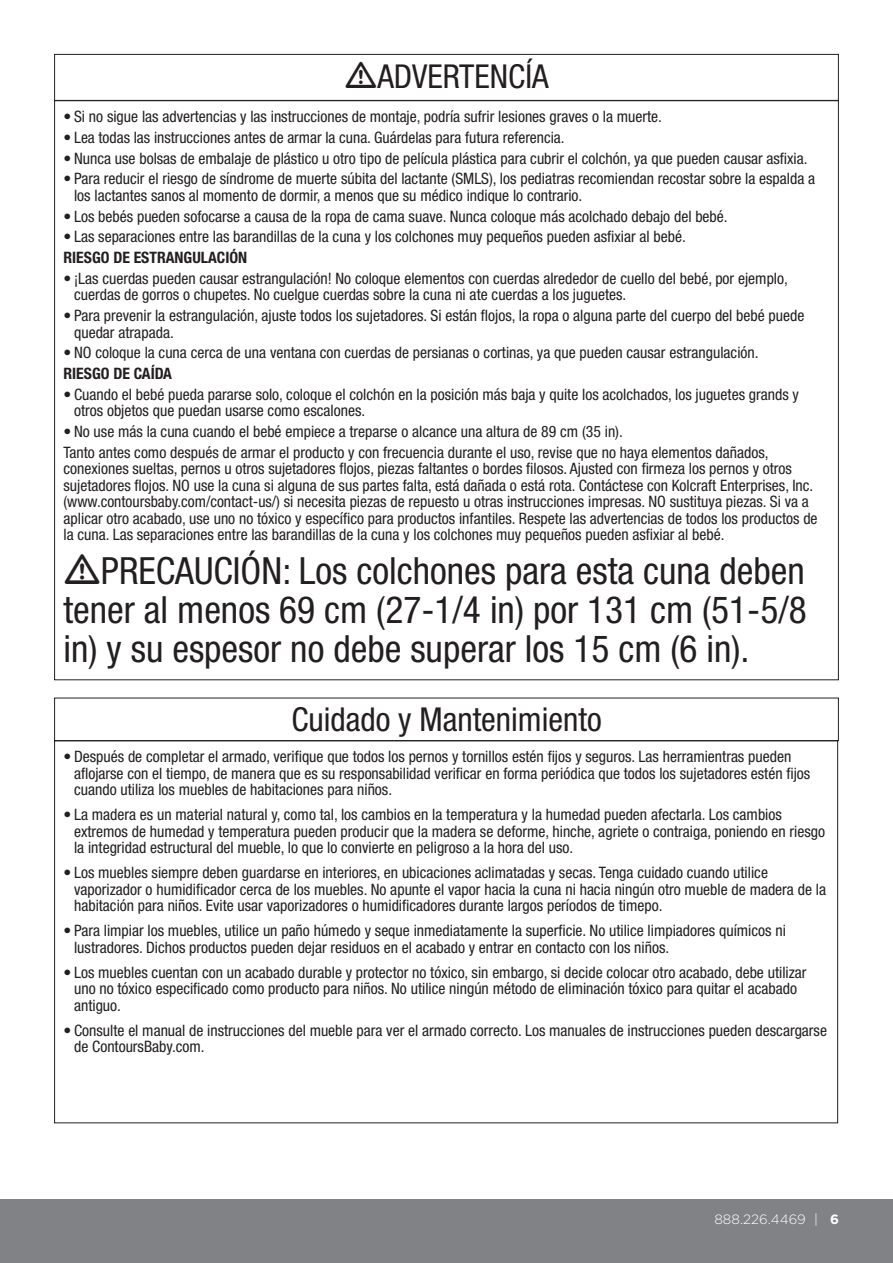
<style>
.page{position:relative;width:893px;height:1263px;background:#fff}
.page>*{position:absolute;margin:0;border:0;box-sizing:border-box;transform-origin:0 0}
.t1{font:condensed 37.5px/39px "Helvetica Neue";color:#231f20;text-align:justify}
.t2{font:condensed 33px "Helvetica Neue";color:#231f20}
.t3{font:condensed 15.75px/16.5px "Helvetica Neue";color:#231f20}
.t4{font:700 condensed 15.75px "Helvetica Neue";color:#231f20}
.t5{font:300 13.5px "Gotham";color:#fff}
.s1{font-weight:700}
</style>
<div class="page">
<div style="left:0;top:1199px;width:893px;height:64px;background:#808285"></div>
<div style="left:54px;top:54px;width:785px;height:47px;border:1px solid #231f20"></div>
<div style="left:54px;top:698px;width:785px;height:43px;border:1px solid #231f20"></div>
<p class="t2" style="left:377px;top:57px;width:173px">ADVERTENCÍA</p>
<p class="t3" style="left:63px;top:108px;width:600px">• Si no sigue las advertencias y las instrucciones de montaje, podría sufrir lesiones graves o la muerte.</p>
<p class="t3" style="left:63px;top:129px;width:503px">• Lea todas las instrucciones antes de armar la cuna. Guárdelas para futura referencia.</p>
<p class="t3" style="left:63px;top:150px;width:746px">• Nunca use bolsas de embalaje de plástico u otro tipo de película plástica para cubrir el colchón, ya que pueden causar asfixia.</p>
<p class="t3" style="left:74px;top:170px;width:743px;text-indent:-11px">• Para reducir el riesgo de síndrome de muerte súbita del lactante (SMLS), los pediatras recomiendan recostar sobre la espalda a los lactantes sanos al momento de dormir, a menos que su médico indique lo contrario.</p>
<p class="t3" style="left:63px;top:208px;width:666px">• Los bebés pueden sofocarse a causa de la ropa de cama suave. Nunca coloque más acolchado debajo del bebé.</p>
<p class="t3" style="left:63px;top:228px;width:624px">• Las separaciones entre las barandillas de la cuna y los colchones muy pequeños pueden asfixiar al bebé.</p>
<p class="t4" style="left:63px;top:248px;width:185px">RIESGO DE ESTRANGULACIÓN</p>
<p class="t3" style="left:74px;top:270px;width:715px;text-indent:-11px">• ¡Las cuerdas pueden causar estrangulación! No coloque elementos con cuerdas alrededor de cuello del bebé, por ejemplo, cuerdas de gorros o chupetes. No cuelgue cuerdas sobre la cuna ni ate cuerdas a los juguetes.</p>
<p class="t3" style="left:74px;top:307px;width:732px;text-indent:-11px">• Para prevenir la estrangulación, ajuste todos los sujetadores. Si están flojos, la ropa o alguna parte del cuerpo del bebé puede quedar atrapada.</p>
<p class="t3" style="left:63px;top:344px;width:697px">• NO coloque la cuna cerca de una ventana con cuerdas de persianas o cortinas, ya que pueden causar estrangulación.</p>
<p class="t4" style="left:63px;top:364px;width:110px">RIESGO DE CAÍDA</p>
<p class="t3" style="left:74px;top:386px;width:726px;text-indent:-11px">• Cuando el bebé pueda pararse solo, coloque el colchón en la posición más baja y quite los acolchados, los juguetes grands y otros objetos que puedan usarse como escalones.</p>
<p class="t3" style="left:63px;top:423px;width:561px">• No use más la cuna cuando el bebé empiece a treparse o alcance una altura de 89 cm (35 in).</p>
<p class="t3" style="left:63px;top:444px;width:756px">Tanto antes como después de armar el producto y con frecuencia durante el uso, revise que no haya elementos dañados, conexiones sueltas, pernos u otros sujetadores flojos, piezas faltantes o bordes filosos. Ajusted con firmeza los pernos y otros sujetadores flojos. NO use la cuna si alguna de sus partes falta, está dañada o está rota. Contáctese con Kolcraft Enterprises, Inc. (www.contoursbaby.com/contact-us/) si necesita piezas de repuesto u otras instrucciones impresas. NO sustituya piezas. Si va a aplicar otro acabado, use uno no tóxico y específico para productos infantiles. Respete las advertencias de todos los productos de la cuna. Las separaciones entre las barandillas de la cuna y los colchones muy pequeños pueden asfixiar al bebé.</p>
<p class="t1" style="left:63px;top:551px;width:745px;text-indent:37px">PRECAUCIÓN: Los colchones para esta cuna deben tener al menos 69 cm (27-1/4 in) por 131 cm (51-5/8 in) y su espesor no debe superar los 15 cm (6 in).</p>
<p class="t2" style="left:291px;top:700px;width:312px">Cuidado y Mantenimiento</p>
<p class="t3" style="left:74px;top:748px;width:738px;text-indent:-11px">• Después de completar el armado, verifique que todos los pernos y tornillos estén fijos y seguros. Las herramientras pueden aflojarse con el tiempo, de manera que es su responsabilidad verificar en forma periódica que todos los sujetadores estén fijos cuando utiliza los muebles de habitaciones para niños.</p>
<p class="t3" style="left:74px;top:806px;width:753px;text-indent:-11px">• La madera es un material natural y, como tal, los cambios en la temperatura y la humedad pueden afectarla. Los cambios extremos de humedad y temperatura pueden producir que la madera se deforme, hinche, agriete o contraiga, poniendo en riesgo la integridad estructural del mueble, lo que lo convierte en peligroso a la hora del uso.</p>
<p class="t3" style="left:74px;top:864px;width:753px;text-indent:-11px">• Los muebles siempre deben guardarse en interiores, en ubicaciones aclimatadas y secas. Tenga cuidado cuando utilice vaporizador o humidificador cerca de los muebles. No apunte el vapor hacia la cuna ni hacia ningún otro mueble de madera de la habitación para niños. Evite usar vaporizadores o humidificadores durante largos períodos de timepo.</p>
<p class="t3" style="left:74px;top:922px;width:713px;text-indent:-11px">• Para limpiar los muebles, utilice un paño húmedo y seque inmediatamente la superficie. No utilice limpiadores químicos ni lustradores. Dichos productos pueden dejar residuos en el acabado y entrar en contacto con los niños.</p>
<p class="t3" style="left:74px;top:964px;width:734px;text-indent:-11px">• Los muebles cuentan con un acabado durable y protector no tóxico, sin embargo, si decide colocar otro acabado, debe utilizar uno no tóxico especificado como producto para niños. No utilice ningún método de eliminación tóxico para quitar el acabado antiguo.</p>
<p class="t3" style="left:74px;top:1022px;width:754px;text-indent:-11px">• Consulte el manual de instrucciones del mueble para ver el armado correcto. Los manuales de instrucciones pueden descargarse de ContoursBaby.com.</p>
<p class="t5" style="left:714px;top:1210px;width:126px">888.226.4469 | <span class="s1">6</span></p>
</div>
